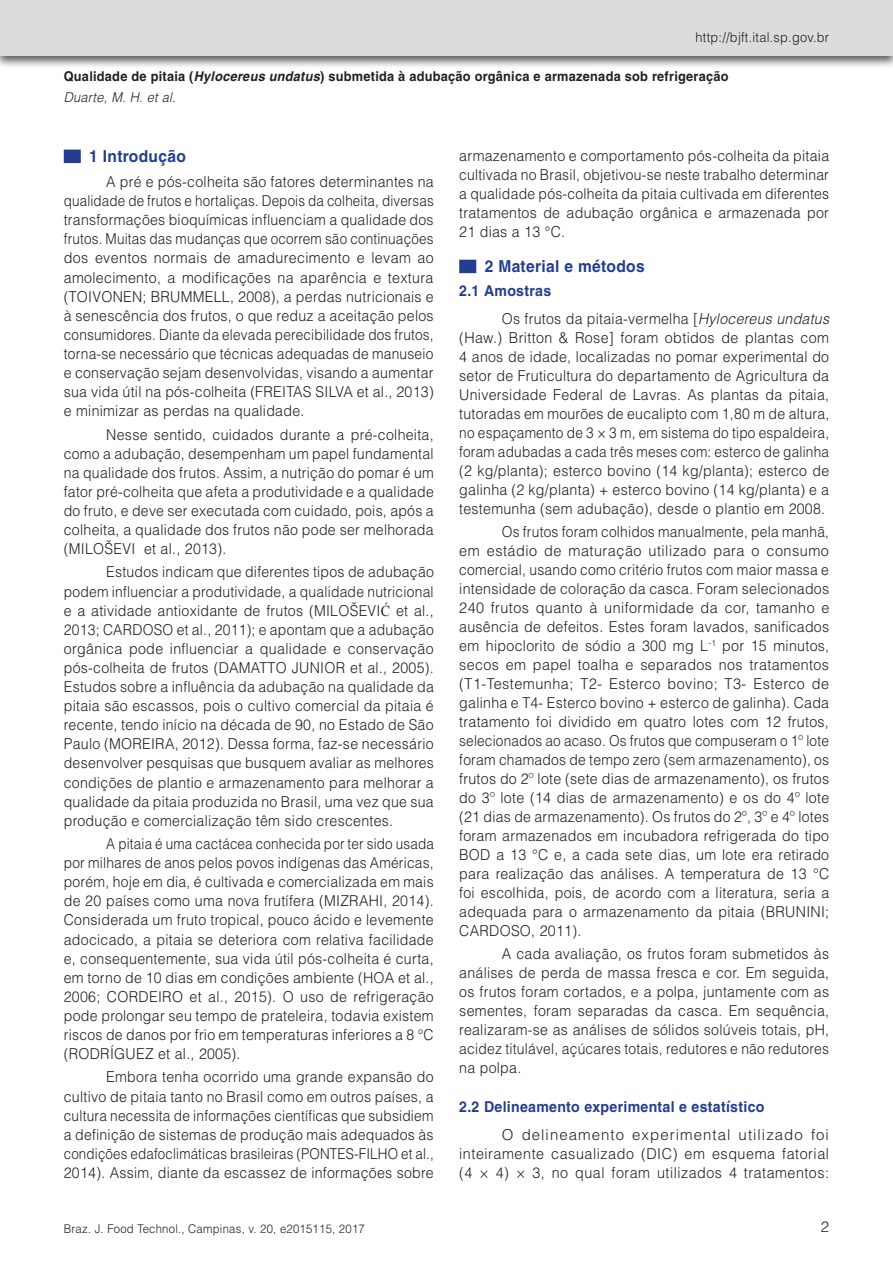
<style>
.page{position:relative;width:893px;height:1263px;background:#fff}
.page>*{position:absolute;margin:0;border:0;box-sizing:border-box;transform-origin:0 0}
.Heading1{font:700 16.5px "Helvetica";letter-spacing:.02em;color:#233e90;scale:.94 1}
.Paragraph{font:300 15px/19px "Helvetica";letter-spacing:.02em;color:#231f20;text-align:justify;scale:.94 1}
.Paragraph-2{font:300 15px/19px "Helvetica";letter-spacing:.02em;color:#231f20;text-align:justify;scale:.92 1}
.Paragraph-3{font:300 15px/19px "Helvetica";letter-spacing:.02em;color:#231f20;text-align:justify;scale:.9 1}
.Paragraph-4{font:300 15px/19px "Helvetica";letter-spacing:.02em;color:#231f20;text-align:justify}
.Heading2{font:700 15px "Helvetica";letter-spacing:.02em;color:#233e90;scale:.94 1}
.Heading2Alt{font:700 15px "Helvetica";letter-spacing:.02em;color:#233e90;scale:.94 1}
.pagenumber{font:300 15px "Helvetica";color:#231f20}
.RunningTitleAlt{font:700 13.5px "Helvetica";letter-spacing:.02em;color:#231f20;scale:.94 1}
.t1{font:300 13.5px "Helvetica";letter-spacing:.02em;color:#231f20;scale:.94 1}
.RunningAuthorsAlt{font:italic 300 13.5px "Helvetica";letter-spacing:.02em;color:#231f20;scale:.94 1}
.pubNameFooter{font:300 12px "Helvetica";letter-spacing:.02em;color:#231f20;scale:.94 1}
.s1{font-style:italic}
.s2{font-family:"Times New Roman";font-weight:400}
</style>
<div class="page">
<div style="left:0;top:0;width:893px;height:69px;background:#231f20;opacity:.75"></div>
<div style="left:0;top:0;width:893px;height:56px;background:#dcdcdc"></div>
<div style="left:64px;top:150px;width:17px;height:13px;background:#233e90"></div>
<div style="left:459px;top:260px;width:17px;height:13px;background:#233e90"></div>
<p class="t1" style="left:696px;top:29px;width:144px">http://bjft.ital.sp.gov.br</p>
<p class="RunningTitleAlt" style="left:64px;top:68px;width:709px">Qualidade de pitaia (<span class="s1">Hylocereus undatus</span>) submetida à adubação orgânica e armazenada sob refrigeração</p>
<p class="RunningAuthorsAlt" style="left:64px;top:89px;width:121px">Duarte, M. H. et al.</p>
<p class="Heading1" style="left:89px;top:146px;width:104px">1 Introdução</p>
<p class="Paragraph" style="left:64px;top:172px;width:395px;text-indent:43px">A pré e pós-colheita são fatores determinantes na qualidade de frutos e hortaliças. Depois da colheita, diversas transformações bioquímicas influenciam a qualidade dos frutos. Muitas das mudanças que ocorrem são continuações dos eventos normais de amadurecimento e levam ao amolecimento, a modificações na aparência e textura (TOIVONEN; BRUMMELL, 2008), a perdas nutricionais e à senescência dos frutos, o que reduz a aceitação pelos consumidores. Diante da elevada perecibilidade dos frutos, torna-se necessário que técnicas adequadas de manuseio e conservação sejam desenvolvidas, visando a aumentar sua vida útil na pós-colheita (FREITAS SILVA et al., 2013) e minimizar as perdas na qualidade.</p>
<p class="Paragraph" style="left:64px;top:425px;width:395px;text-indent:43px">Nesse sentido, cuidados durante a pré-colheita, como a adubação, desempenham um papel fundamental na qualidade dos frutos. Assim, a nutrição do pomar é um fator pré-colheita que afeta a produtividade e a qualidade do fruto, e deve ser executada com cuidado, pois, após a colheita, a qualidade dos frutos não pode ser melhorada (MILOŠEVIĆ et al., 2013).</p>
<p class="Paragraph" style="left:64px;top:562px;width:395px;text-indent:43px">Estudos indicam que diferentes tipos de adubação podem influenciar a produtividade, a qualidade nutricional e a atividade antioxidante de frutos (MILOŠEVI<span class="s2">Ć</span> et al., 2013; CARDOSO et al., 2011); e apontam que a adubação orgânica pode influenciar a qualidade e conservação pós-colheita de frutos (DAMATTO JUNIOR et al., 2005).<br>Estudos sobre a influência da adubação na qualidade da pitaia são escassos, pois o cultivo comercial da pitaia é recente, tendo início na década de 90, no Estado de São Paulo (MOREIRA, 2012). Dessa forma, faz-se necessário desenvolver pesquisas que busquem avaliar as melhores condições de plantio e armazenamento para melhorar a qualidade da pitaia produzida no Brasil, uma vez que sua produção e comercialização têm sido crescentes.</p>
<p class="Paragraph-3" style="left:64px;top:834px;width:413px;text-indent:43px">A pitaia é uma cactácea conhecida por ter sido usada por milhares de anos pelos povos indígenas das Américas, porém, hoje em dia, é cultivada e comercializada em mais de 20 países como uma nova frutífera (MIZRAHI, 2014).<br>Considerada um fruto tropical, pouco ácido e levemente adocicado, a pitaia se deteriora com relativa facilidade e, consequentemente, sua vida útil pós-colheita é curta, em torno de 10 dias em condições ambiente (HOA et al., 2006; CORDEIRO et al., 2015). O uso de refrigeração pode prolongar seu tempo de prateleira, todavia existem riscos de danos por frio em temperaturas inferiores a 8 °C (RODRÍGUEZ et al., 2005).</p>
<p class="Paragraph" style="left:64px;top:1067px;width:395px;text-indent:43px">Embora tenha ocorrido uma grande expansão do cultivo de pitaia tanto no Brasil como em outros países, a cultura necessita de informações científicas que subsidiem a definição de sistemas de produção mais adequados às condições edafoclimáticas brasileiras (PONTES-FILHO et al., 2014). Assim, diante da escassez de informações sobre</p>
<p class="Paragraph" style="left:459px;top:146px;width:395px">armazenamento e comportamento pós-colheita da pitaia cultivada no Brasil, objetivou-se neste trabalho determinar a qualidade pós-colheita da pitaia cultivada em diferentes tratamentos de adubação orgânica e armazenada por 21 dias a 13 °C.</p>
<p class="Heading1" style="left:485px;top:256px;width:172px">2 Material e métodos</p>
<p class="Heading2Alt" style="left:459px;top:282px;width:99px">2.1 Amostras</p>
<p class="Paragraph" style="left:459px;top:309px;width:395px;text-indent:43px">Os frutos da pitaia-vermelha [<span class="s1">Hylocereus undatus </span>(Haw.) Britton &amp; Rose] foram obtidos de plantas com 4 anos de idade, localizadas no pomar experimental do setor de Fruticultura do departamento de Agricultura da Universidade Federal de Lavras. As plantas da pitaia, tutoradas em mourões de eucalipto com 1,80 m de altura, no espaçamento de 3 × 3 m, em sistema do tipo espaldeira, foram adubadas a cada três meses com: esterco de galinha (2 kg/planta); esterco bovino (14 kg/planta); esterco de galinha (2 kg/planta) + esterco bovino (14 kg/planta) e a testemunha (sem adubação), desde o plantio em 2008.</p>
<p class="Paragraph-2" style="left:459px;top:522px;width:404px;text-indent:43px">Os frutos foram colhidos manualmente, pela manhã, em estádio de maturação utilizado para o consumo comercial, usando como critério frutos com maior massa e intensidade de coloração da casca. Foram selecionados 240 frutos quanto à uniformidade da cor, tamanho e ausência de defeitos. Estes foram lavados, sanificados em hipoclorito de sódio a 300 mg L<sup>-1</sup> por 15 minutos, secos em papel toalha e separados nos tratamentos (T1‑Testemunha; T2- Esterco bovino; T3- Esterco de galinha e T4- Esterco bovino + esterco de galinha). Cada tratamento foi dividido em quatro lotes com 12 frutos, selecionados ao acaso. Os frutos que compuseram o 1º lote foram chamados de tempo zero (sem armazenamento), os frutos do 2º lote (sete dias de armazenamento), os frutos do 3º lote (14 dias de armazenamento) e os do 4º lote (21 dias de armazenamento). Os frutos do 2º, 3º e 4º lotes foram armazenados em incubadora refrigerada do tipo BOD a 13 °C e, a cada sete dias, um lote era retirado para realização das análises. A temperatura de 13 °C foi escolhida, pois, de acordo com a literatura, seria a adequada para o armazenamento da pitaia (BRUNINI; CARDOSO, 2011).</p>
<p class="Paragraph" style="left:459px;top:944px;width:395px;text-indent:43px">A cada avaliação, os frutos foram submetidos às análises de perda de massa fresca e cor. Em seguida, os frutos foram cortados, e a polpa, juntamente com as sementes, foram separadas da casca. Em sequência, realizaram-se as análises de sólidos solúveis totais, pH, acidez titulável, açúcares totais, redutores e não redutores na polpa.</p>
<p class="Heading2" style="left:459px;top:1098px;width:326px">2.2 Delineamento experimental e estatístico</p>
<p class="Paragraph-4" style="left:459px;top:1125px;width:371px;text-indent:43px">O delineamento experimental utilizado foi inteiramente casualizado (DIC) em esquema fatorial (4 × 4) × 3, no qual foram utilizados 4 tratamentos:</p>
<p class="pubNameFooter" style="left:64px;top:1221px;width:322px">Braz. J. Food Technol., Campinas, v. 20, e2015115, 2017</p>
<p class="pagenumber" style="left:821px;top:1217px;width:10px">2</p>
</div>
